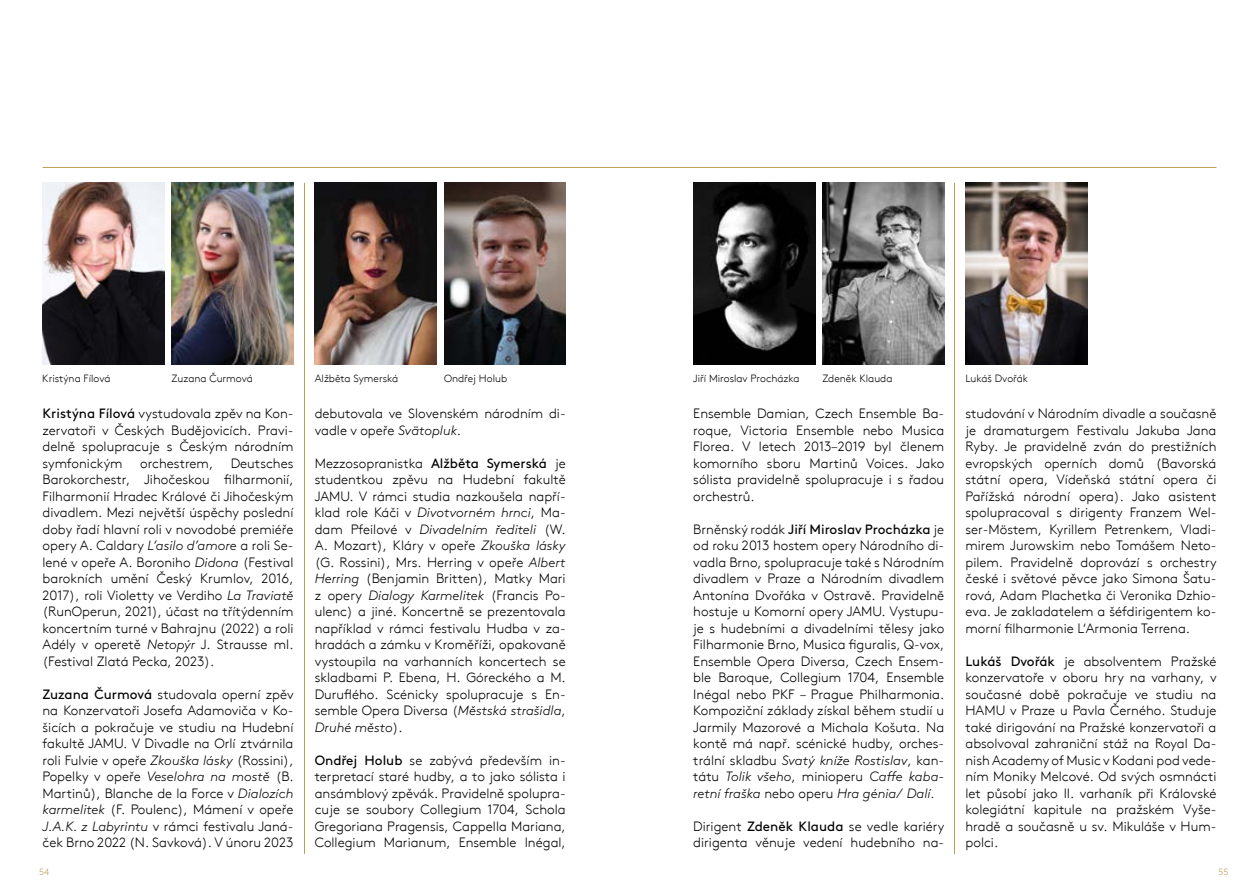
<style>
.page{position:relative;width:1259px;height:893px;background:#fff}
.page>*{position:absolute;margin:0;border:0;box-sizing:border-box;transform-origin:0 0}
.t1{font:300 13.5px/16.5px "Brown";color:#000;text-align:justify}
.t2{font:300 10.5px "Brown";color:#000}
.t3{font:300 9px "Brown";color:#be9f56}
.s1{font-weight:400}
.s2{font-style:italic}
</style>
<div class="page">
<hr style="left:43px;top:167px;width:1173px;height:1px;background:#be9f56">
<hr style="left:304px;top:183px;width:1px;height:671px;background:#be9f56">
<hr style="left:954px;top:183px;width:1px;height:671px;background:#be9f56">
<img style="left:42px;top:183px;width:122px;height:181px">
<img style="left:315px;top:183px;width:121px;height:181px">
<img style="left:172px;top:183px;width:121px;height:181px">
<img style="left:444px;top:183px;width:122px;height:181px">
<img style="left:693px;top:183px;width:122px;height:181px">
<img style="left:822px;top:183px;width:122px;height:181px">
<img style="left:965px;top:183px;width:122px;height:181px">
<p class="t2" style="left:42px;top:371px;width:70px">Kristýna Fílová</p>
<p class="t2" style="left:172px;top:371px;width:83px">Zuzana Čurmová</p>
<p class="t2" style="left:315px;top:371px;width:85px">Alžběta Symerská</p>
<p class="t2" style="left:444px;top:371px;width:65px">Ondřej Holub</p>
<p class="t2" style="left:693px;top:371px;width:108px">Jiří Miroslav Procházka</p>
<p class="t2" style="left:822px;top:371px;width:72px">Zdeněk Klauda</p>
<p class="t2" style="left:965px;top:371px;width:64px">Lukáš Dvořák</p>
<p class="t1" style="left:43px;top:404px;width:252px"><span class="s1">Kristýna Fílová</span> vystudovala zpěv na Kon&shy;zervatoři v Českých Budějovicích. Pravi&shy;delně spolupracuje s Českým národním symfonickým</p>
<p class="t1" style="left:43px;top:454px;width:252px;text-indent:188px">Deutsches Barokorchestr, Jihočeskou filharmonií, Filharmonií Hradec Králové či Jihočeským divadlem. Mezi největší úspěchy poslední doby řadí hlavní roli v novodobé premiéře opery A. Caldary <span class="s2">L’asilo d’amore</span> a roli Se&shy;lené v opeře A. Boroniho <span class="s2">Didona</span> (Festival barokních umění Český Krumlov, 2016, 2017), roli Violetty ve Verdiho <span class="s2">La Traviatě </span>(RunOperun, 2021), účast na třítýdenním koncertním turné v Bahrajnu (2022) a roli Adély v operetě <span class="s2">Netopýr</span> J. Strausse ml. (Festival Zlatá Pecka, 2023).</p>
<p class="t1" style="left:43px;top:685px;width:253px"><span class="s1">Zuzana Čurmová</span> studovala operní zpěv na Konzervatoři Josefa Adamoviča v Ko&shy;šicích a pokračuje ve studiu na Hudební fakultě JAMU. V Divadle na Orlí ztvárnila roli Fulvie v opeře <span class="s2">Zkouška lásky</span> (Rossini), Popelky v opeře <span class="s2">Veselohra na mostě</span> (B.<br>Martinů), Blanche de la Force v <span class="s2">Dialozích karmelitek</span> (F. Poulenc), Mámení v opeře <span class="s2">J.A.K. z Labyrintu</span> v rámci festivalu Janá&shy;ček Brno 2022 (N. Savková). V únoru 2023</p>
<p class="t1" style="left:140px;top:454px;width:74px">orchestrem,</p>
<p class="t1" style="left:315px;top:404px;width:252px">debutovala ve Slovenském národním di&shy;vadle v opeře <span class="s2">Svätopluk</span>.</p>
<p class="t1" style="left:315px;top:454px;width:252px">Mezzosopranistka <span class="s1">Alžběta Symerská</span> je studentkou zpěvu na Hudební fakultě JAMU. V rámci studia nazkoušela napří&shy;klad role Káči v <span class="s2">Divotvorném hrnci</span>, Ma&shy;dam Pfeilové v <span class="s2">Divadelním řediteli</span> (W.<br>A. Mozart), Kláry v opeře <span class="s2">Zkouška lásky </span>(G. Rossini), Mrs. Herring v opeře <span class="s2">Albert Herring</span> (Benjamin Britten), Matky Mari z opery <span class="s2">Dialogy Karmelitek</span> (Francis Po&shy;ulenc) a jiné. Koncertně se prezentovala například v rámci festivalu Hudba v za&shy;hradách a zámku v Kroměříži, opakovaně vystoupila na varhanních koncertech se skladbami P. Ebena, H. Góreckého a M.<br>Duruflého. Scénicky spolupracuje s En&shy;semble Opera Diversa (<span class="s2">Městská strašidla</span>, <span class="s2">Druhé město</span>).</p>
<p class="t1" style="left:315px;top:751px;width:252px"><span class="s1">Ondřej Holub</span> se zabývá především in&shy;terpretací staré hudby, a to jako sólista i ansámblový zpěvák. Pravidelně spolupra&shy;cuje se soubory Collegium 1704, Schola Gregoriana Pragensis, Cappella Mariana, Collegium Marianum, Ensemble Inégal,</p>
<p class="t1" style="left:693px;top:404px;width:252px">Ensemble Damian, Czech Ensemble Ba&shy;roque, Victoria Ensemble nebo Musica Florea. V letech 2013–2019 byl členem komorního sboru Martinů Voices. Jako sólista pravidelně spolupracuje i s řadou orchestrů.</p>
<p class="t1" style="left:693px;top:520px;width:252px">Brněnský rodák <span class="s1">Jiří Miroslav Procházka</span> je od roku 2013 hostem opery Národního di&shy;vadla Brno, spolupracuje také s Národním divadlem v Praze a Národním divadlem Antonína Dvořáka v Ostravě. Pravidelně hostuje u Komorní opery JAMU. Vystupu&shy;je s hudebními a divadelními tělesy jako Filharmonie Brno, Musica figuralis, Q-vox, Ensemble Opera Diversa, Czech Ensem&shy;ble Baroque, Collegium 1704, Ensemble Inégal nebo PKF – Prague Philharmonia.<br>Kompoziční základy získal během studií u Jarmily Mazorové a Michala Košuta. Na kontě má např. scénické hudby, orches&shy;trální skladbu <span class="s2">Svatý kníže Rostislav</span>, kan&shy;tátu <span class="s2">Tolik všeho</span>, minioperu <span class="s2">Caffe kaba&shy;retní fraška</span> nebo operu <span class="s2">Hra génia/ Dalí.</span></p>
<p class="t1" style="left:693px;top:817px;width:253px">Dirigent <span class="s1">Zdeněk Klauda</span> se vedle kariéry dirigenta věnuje vedení hudebního na-</p>
<p class="t1" style="left:965px;top:404px;width:253px">studování v Národním divadle a současně je dramaturgem Festivalu Jakuba Jana Ryby. Je pravidelně zván do prestižních evropských operních domů (Bavorská státní opera, Vídeňská státní opera či Pařížská národní opera). Jako asistent spolupracoval s dirigenty Franzem Wel&shy;ser-Möstem, Kyrillem Petrenkem, Vladi&shy;mirem Jurowskim nebo Tomášem Neto&shy;pilem. Pravidelně doprovází s orchestry české i světové pěvce jako Simona Šatu&shy;rová, Adam Plachetka či Veronika Dzhio&shy;eva. Je zakladatelem a šéfdirigentem ko&shy;morní filharmonie L‘Armonia Terrena.</p>
<p class="t1" style="left:965px;top:652px;width:253px"><span class="s1">Lukáš Dvořák</span> je absolventem Pražské konzervatoře v oboru hry na varhany, v současné době pokračuje ve studiu na HAMU v Praze u Pavla Černého. Studuje také dirigování na Pražské konzervatoři a absolvoval zahraniční stáž na Royal Da&shy;nish Academy of Music v Kodani pod vede&shy;ním Moniky Melcové. Od svých osmnácti let působí jako II. varhaník při Královské kolegiátní kapitule na pražském Vyše&shy;hradě a současně u sv. Mikuláše v Hum&shy;polci.</p>
<p class="t3" style="left:39px;top:865px;width:12px">54</p>
<p class="t3" style="left:1218px;top:865px;width:11px">55</p>
</div>
